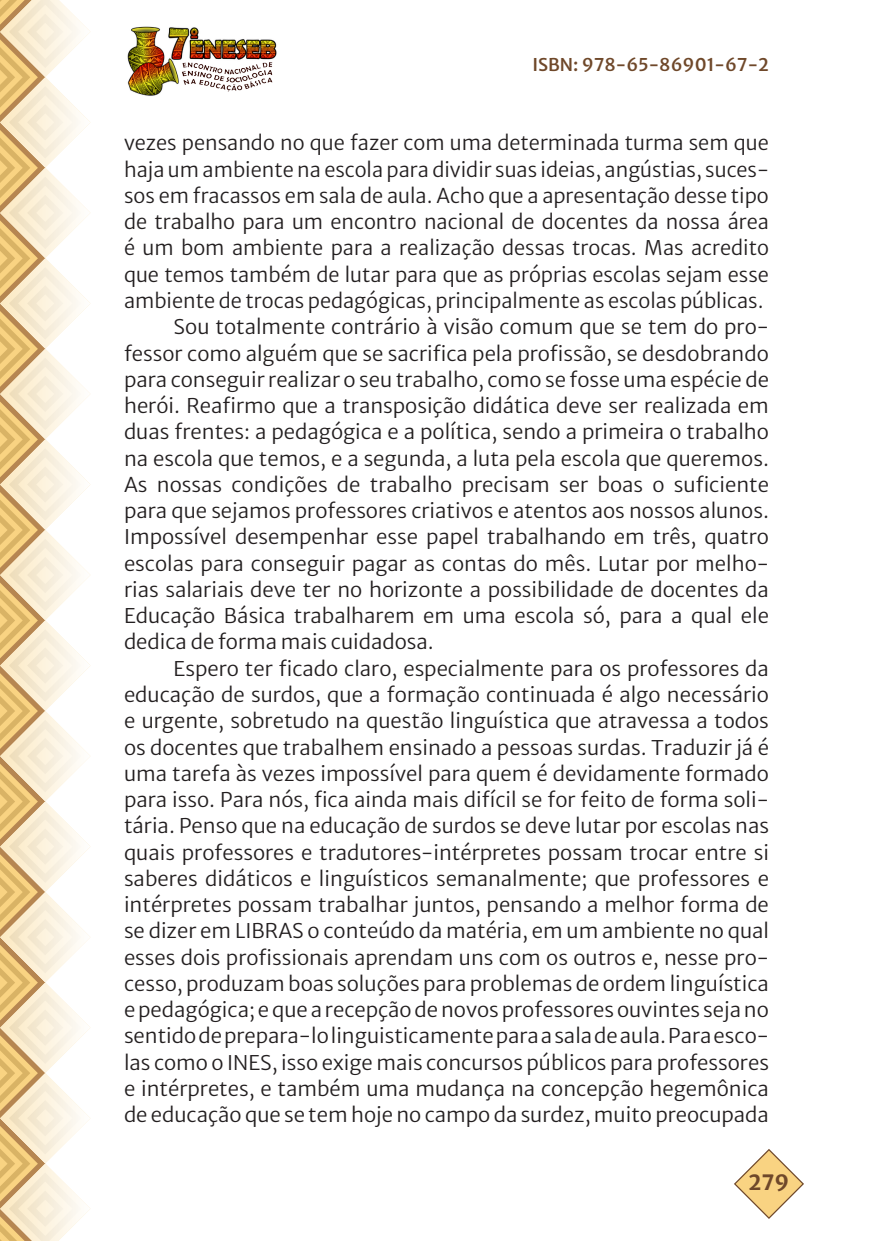
<style>
.page{position:relative;width:893px;height:1241px;background:#fff}
.page>*{position:absolute;margin:0;border:0;box-sizing:border-box;transform-origin:0 0}
.t1{font:700 21px "Merriweather Sans";color:#6f482a}
._4_CORPO{font:300 20.12px/26.2px "Merriweather Sans";color:#231f20;text-align:justify}
.t2{font:500 17.5px "Merriweather Sans";color:#6f482a}
</style>
<div class="page">
<img style="left:127px;top:26px;width:150px;height:70px">
<svg style="left:0;top:0;width:90px;height:1240px"></svg>
<svg style="left:734px;top:1149px;width:70px;height:69px"></svg>
<p class="t2" style="left:532px;top:49px;width:238px">ISBN: 978-65-86901-67-2</p>
<p class="_4_CORPO" style="left:124px;top:128px;width:646px">vezes pensando no que fazer com uma determinada turma sem que haja um ambiente na escola para dividir suas ideias, angústias, suces&shy;sos em fracassos em sala de aula. Acho que a apresentação desse tipo de trabalho para um encontro nacional de docentes da nossa área é um bom ambiente para a realização dessas trocas. Mas acredito que temos também de lutar para que as próprias escolas sejam esse ambiente de trocas pedagógicas, principalmente as escolas públicas.</p>
<p class="_4_CORPO" style="left:124px;top:311px;width:646px;text-indent:50px">Sou totalmente contrário à visão comum que se tem do pro&shy;fessor como alguém que se sacrifica pela profissão, se desdobrando para conseguir realizar o seu trabalho, como se fosse uma espécie de herói. Reafirmo que a transposição didática deve ser realizada em duas frentes: a pedagógica e a política, sendo a primeira o trabalho na escola que temos, e a segunda, a luta pela escola que queremos.<br>As nossas condições de trabalho precisam ser boas o suficiente para que sejamos professores criativos e atentos aos nossos alunos.<br>Impossível desempenhar esse papel trabalhando em três, quatro escolas para conseguir pagar as contas do mês. Lutar por melho&shy;rias salariais deve ter no horizonte a possibilidade de docentes da Educação Básica trabalharem em uma escola só, para a qual ele dedica de forma mais cuidadosa.</p>
<p class="_4_CORPO" style="left:124px;top:653px;width:646px;text-indent:50px">Espero ter ficado claro, especialmente para os professores da educação de surdos, que a formação continuada é algo necessário e urgente, sobretudo na questão linguística que atravessa a todos os docentes que trabalhem ensinado a pessoas surdas. Traduzir já é uma tarefa às vezes impossível para quem é devidamente formado para isso. Para nós, fica ainda mais difícil se for feito de forma soli&shy;tária. Penso que na educação de surdos se deve lutar por escolas nas quais professores e tradutores-intérpretes possam trocar entre si saberes didáticos e linguísticos semanalmente; que professores e intérpretes possam trabalhar juntos, pensando a melhor forma de se dizer em LIBRAS o conteúdo da matéria, em um ambiente no qual esses dois profissionais aprendam uns com os outros e, nesse pro&shy;cesso, produzam boas soluções para problemas de ordem linguística e pedagógica; e que a recepção de novos professores ouvintes seja no sentido de prepara-lo linguisticamente para a sala de aula. Para esco&shy;las como o INES, isso exige mais concursos públicos para professores e intérpretes, e também uma mudança na concepção hegemônica de educação que se tem hoje no campo da surdez, muito preocupada</p>
<p class="t1" style="left:749px;top:1164px;width:42px">279</p>
</div>
